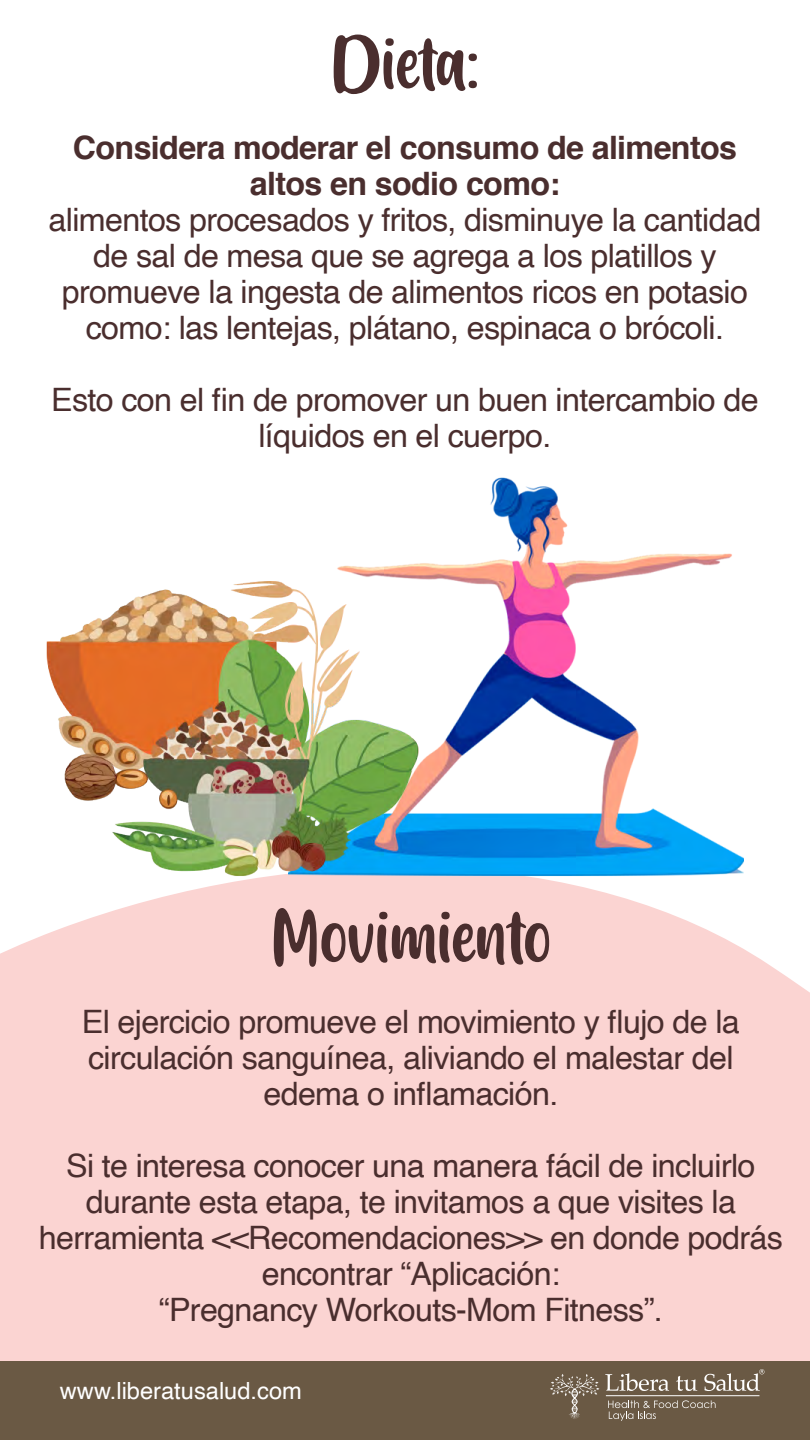
<style>
.page{position:relative;width:810px;height:1440px;background:#fff}
.page>*{position:absolute;margin:0;border:0;box-sizing:border-box;transform-origin:0 0}
.t1{font:77.25px "Friendly Schoolmates";letter-spacing:-.02em;color:#4a2e2e}
.t2{font:32.25px/36px "Helvetica";letter-spacing:-.02em;color:#4a2e2e;text-align:center}
.t3{font:700 32.25px/36px "Helvetica";letter-spacing:-.02em;color:#4a2e2e;text-align:center}
.t4{font:23.7px "Helvetica";color:#fff}
</style>
<div class="page">
<div style="left:0;top:911px;width:810px;height:450px;background:#fbd4d2"></div>
<div style="left:0;top:1361px;width:810px;height:79px;background:#6a5944"></div>
<svg style="left:608px;top:1400px;width:108px;height:21px"></svg>
<svg style="left:605px;top:1373px;width:64px;height:18px"></svg>
<svg style="left:676px;top:1376px;width:21px;height:15px"></svg>
<svg style="left:550px;top:1374px;width:49px;height:45px"></svg>
<hr style="left:606px;top:1395px;width:153px;height:1px;background:#fff">
<svg style="left:704px;top:1369px;width:60px;height:22px"></svg>
<img style="left:46px;top:477px;width:698px;height:434px">
<h1 class="t1" style="left:330px;top:21px;width:151px">Dieta:</h1>
<p class="t3" style="left:73px;top:130px;width:666px">Considera moderar el consumo de alimentos altos en sodio como:</p>
<p class="t2" style="left:49px;top:203px;width:714px">alimentos procesados y fritos, disminuye la cantidad de sal de mesa que se agrega a los platillos y promueve la ingesta de alimentos ricos en potasio como: las lentejas, plátano, espinaca o brócoli.</p>
<p class="t2" style="left:51px;top:383px;width:709px">Esto con el fin de promover un buen intercambio de líquidos en el cuerpo.</p>
<h1 class="t1" style="left:270px;top:895px;width:283px">Movimiento</h1>
<p class="t2" style="left:82px;top:1004px;width:659px">El ejercicio promueve el movimiento y flujo de la circulación sanguínea, aliviando el malestar del edema o inflamación.</p>
<p class="t2" style="left:39px;top:1148px;width:746px">Si te interesa conocer una manera fácil de incluirlo durante esta etapa, te invitamos a que visites la herramienta &lt;&lt;Recomendaciones&gt;&gt; en donde podrás encontrar “Aplicación:<br>“Pregnancy Workouts-Mom Fitness”.</p>
<p class="t4" style="left:60px;top:1373px;width:244px">www.liberatusalud.com</p>
</div>
